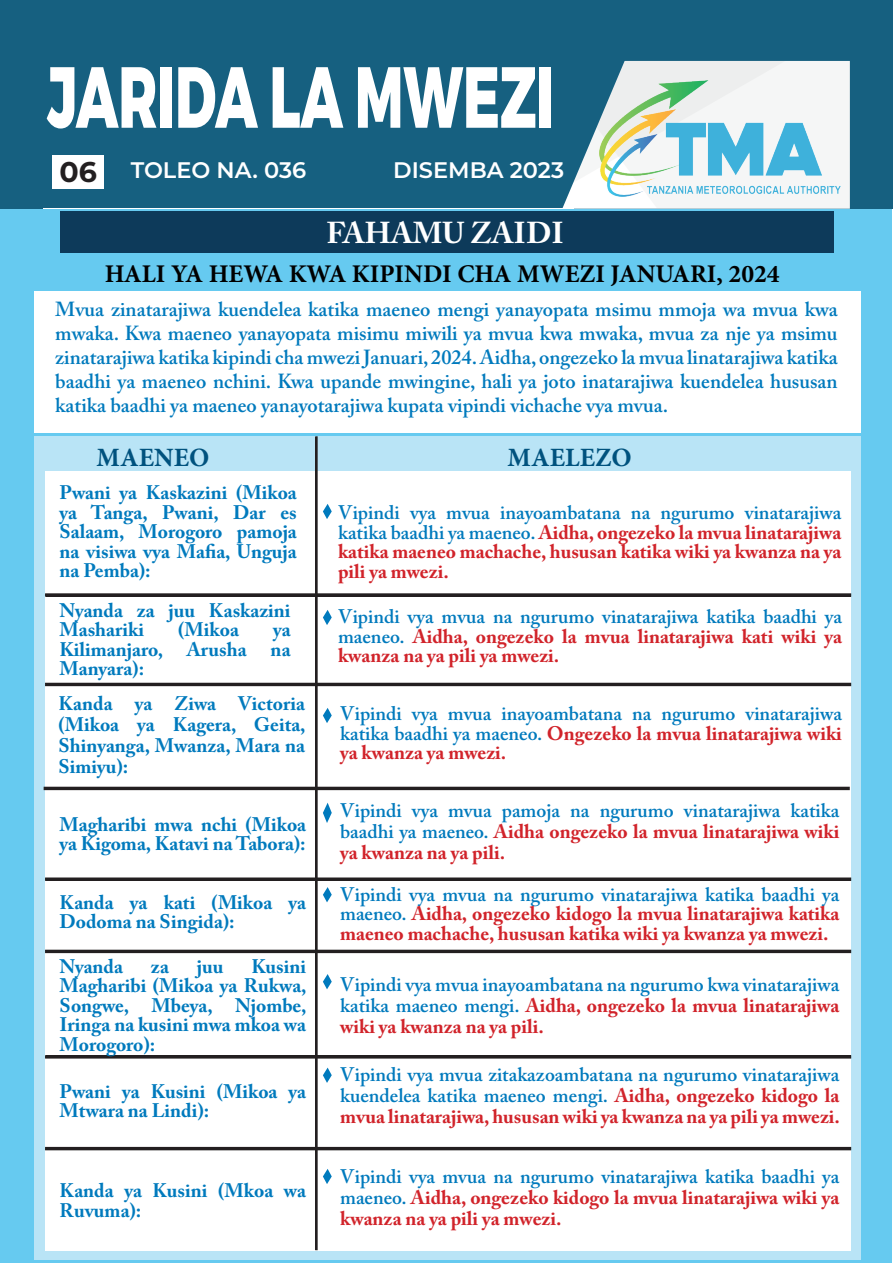
<style>
.page{position:relative;width:893px;height:1263px;background:#fff}
.page>*{position:absolute;margin:0;border:0;box-sizing:border-box;transform-origin:0 0}
.t1{font:800 86.4px "Montserrat";color:#fff;scale:.63 1}
.t2{font:700 30px "Adobe Caslon Pro";color:#fff}
.t3{font:700 28.5px "Montserrat";color:#231f20}
.t4{font:700 26.4px "Minion Pro";color:#00527e}
.t5{font:700 25.5px "Minion Pro";color:#000}
.t6{font:600 22.5px "Montserrat";color:#fff}
.t7{font:600 20.25px/24px "Adobe Caslon Pro";color:#007abd;text-align:justify}
.t8{font:700 19.5px/19.5px "Adobe Caslon Pro";color:#d1232a;text-align:justify}
.t9{font:600 19.5px/21px "Adobe Caslon Pro";color:#007abd;text-align:justify}
.t10{font:700 19.5px/19.5px "Adobe Caslon Pro";color:#007abd}
.s1{font-weight:600;color:#007abd}
.s2{font-weight:700;color:#d1232a}
</style>
<div class="page">
<div style="left:0;top:183px;width:892px;height:1080px;background:#66caf0"></div>
<div style="left:0;top:0;width:893px;height:209px;background:#166080"></div>
<svg style="left:562px;top:60px;width:288px;height:149px;background:#bad6db"></svg>
<hr style="left:43px;top:208px;width:531px;height:1px;background:#fff">
<div style="left:52px;top:156px;width:51px;height:33px;background:#fff"></div>
<div style="left:60px;top:211px;width:773px;height:42px;background:#0d3a5a"></div>
<div style="left:35px;top:436px;width:826px;height:824px;background:#b9e4f6"></div>
<div style="left:45px;top:471px;width:806px;height:779px;background:#fff"></div>
<div style="left:44px;top:787px;width:806px;height:3px;border:1px solid #231f20"></div>
<div style="left:45px;top:1147px;width:806px;height:3px;border:1px solid #231f20"></div>
<div style="left:45px;top:1055px;width:806px;height:3px;border:1px solid #231f20"></div>
<div style="left:45px;top:877px;width:806px;height:4px;border:1px solid #231f20"></div>
<div style="left:45px;top:950px;width:806px;height:3px;border:1px solid #231f20"></div>
<div style="left:45px;top:683px;width:806px;height:3px;border:1px solid #231f20"></div>
<div style="left:45px;top:593px;width:806px;height:4px;border:1px solid #231f20"></div>
<div style="left:315px;top:436px;width:3px;height:814px;border:1px solid #231f20"></div>
<svg style="left:323px;top:504px;width:9px;height:15px"></svg>
<svg style="left:323px;top:610px;width:9px;height:15px"></svg>
<svg style="left:323px;top:708px;width:9px;height:15px"></svg>
<svg style="left:323px;top:887px;width:9px;height:15px"></svg>
<svg style="left:323px;top:974px;width:9px;height:15px"></svg>
<svg style="left:323px;top:803px;width:9px;height:20px"></svg>
<svg style="left:323px;top:1169px;width:9px;height:15px"></svg>
<svg style="left:323px;top:1067px;width:9px;height:16px"></svg>
<div style="left:34px;top:291px;width:826px;height:142px;background:#fff"></div>
<p class="t1" style="left:47px;top:43px;width:806px">JARIDA LA MWEZI</p>
<p class="t3" style="left:60px;top:151px;width:39px">06</p>
<p class="t6" style="left:131px;top:154px;width:177px">TOLEO NA. 036</p>
<p class="t6" style="left:393px;top:154px;width:172px">DISEMBA 2023</p>
<p class="t2" style="left:326px;top:215px;width:239px">FAHAMU ZAIDI</p>
<p class="t5" style="left:105px;top:256px;width:676px">HALI YA HEWA KWA KIPINDI CHA MWEZI JANUARI, 2024</p>
<p class="t7" style="left:55px;top:297px;width:784px">Mvua zinatarajiwa kuendelea katika maeneo mengi yanayopata msimu mmoja wa mvua kwa mwaka. Kwa maeneo yanayopata misimu miwili ya mvua kwa mwaka, mvua za nje ya msimu zinatarajiwa katika kipindi cha mwezi Januari, 2024. Aidha, ongezeko la mvua linatarajiwa katika baadhi ya maeneo nchini. Kwa upande mwingine, hali ya joto inatarajiwa kuendelea hususan katika baadhi ya maeneo yanayotarajiwa kupata vipindi vichache vya mvua.</p>
<p class="t4" style="left:97px;top:439px;width:114px">MAENEO</p>
<p class="t4" style="left:508px;top:439px;width:126px">MAELEZO</p>
<p class="t10" style="left:60px;top:483px;width:239px;text-align:justify">Pwani ya Kaskazini (Mikoa ya Tanga, Pwani, Dar es Salaam, Morogoro pamoja na visiwa vya Mafia, Unguja na Pemba):</p>
<p class="t10" style="left:60px;top:600px;width:233px">Nyanda za juu Kaskazini<br>Mashariki</p>
<p class="t10" style="left:178px;top:620px;width:62px">(Mikoa</p>
<p class="t10" style="left:60px;top:620px;width:233px;text-align:justify;text-indent:214px">ya Kilimanjaro, Arusha na Manyara):</p>
<p class="t10" style="left:58px;top:693px;width:249px;line-height:21px;text-align:justify">Kanda ya Ziwa Victoria (Mikoa ya Kagera, Geita, Shinyanga, Mwanza, Mara na Simiyu):</p>
<p class="t10" style="left:60px;top:814px;width:248px">Magharibi mwa nchi (Mikoa ya Kigoma, Katavi na Tabora):</p>
<p class="t10" style="left:60px;top:892px;width:248px">Kanda ya kati (Mikoa ya<br>Dodoma na Singida):</p>
<p class="t10" style="left:60px;top:956px;width:65px">Nyanda</p>
<p class="t10" style="left:151px;top:956px;width:20px">za</p>
<p class="t10" style="left:197px;top:956px;width:28px">juu</p>
<p class="t10" style="left:60px;top:956px;width:249px;text-align:justify;text-indent:192px">Kusini Magharibi (Mikoa ya Rukwa, Songwe, Mbeya, Njombe, Iringa na kusini mwa mkoa wa Morogoro):</p>
<p class="t10" style="left:60px;top:1081px;width:248px">Pwani ya Kusini (Mikoa ya<br>Mtwara na Lindi):</p>
<p class="t10" style="left:60px;top:1180px;width:248px">Kanda ya Kusini (Mkoa wa<br>Ruvuma):</p>
<p class="t8" style="left:338px;top:503px;width:505px"><span class="s1">Vipindi vya mvua inayoambatana na ngurumo vinatarajiwa katika baadhi ya maeneo.</span> Aidha, ongezeko la mvua linatarajiwa katika maeneo machache, hususan katika wiki ya kwanza na ya pili ya mwezi.</p>
<p class="t8" style="left:338px;top:607px;width:505px"><span class="s1">Vipindi vya mvua na ngurumo vinatarajiwa katika baadhi ya maeneo.</span> Aidha, ongezeko la mvua linatarajiwa kati wiki ya kwanza na ya pili ya mwezi.</p>
<p class="t9" style="left:340px;top:704px;width:503px;line-height:19.5px">Vipindi vya mvua inayoambatana na ngurumo vinatarajiwa katika baadhi ya maeneo. <span class="s2">Ongezeko la mvua linatarajiwa wiki ya kwanza ya mwezi.</span></p>
<p class="t9" style="left:340px;top:800px;width:501px">Vipindi vya mvua pamoja na ngurumo vinatarajiwa katika baadhi ya maeneo. <span class="s2">Aidha ongezeko la mvua linatarajiwa wiki ya kwanza na ya pili.</span></p>
<p class="t8" style="left:340px;top:884px;width:501px"><span class="s1">Vipindi vya mvua na ngurumo vinatarajiwa katika baadhi ya maeneo.</span> Aidha, ongezeko kidogo la mvua linatarajiwa katika maeneo machache, hususan katika wiki ya kwanza ya mwezi.</p>
<p class="t9" style="left:340px;top:973px;width:501px">Vipindi vya mvua inayoambatana na ngurumo kwa vinatarajiwa katika maeneo mengi. <span class="s2">Aidha, ongezeko la mvua linatarajiwa wiki ya kwanza na ya pili.</span></p>
<p class="t9" style="left:340px;top:1064px;width:501px">Vipindi vya mvua zitakazoambatana na ngurumo vinatarajiwa kuendelea katika maeneo mengi. <span class="s2">Aidha, ongezeko kidogo la mvua linatarajiwa, hususan wiki ya kwanza na ya pili ya mwezi.</span></p>
<p class="t8" style="left:340px;top:1166px;width:501px;line-height:21px"><span class="s1">Vipindi vya mvua na ngurumo vinatarajiwa katika baadhi ya maeneo.</span> Aidha, ongezeko kidogo la mvua linatarajiwa wiki ya kwanza na ya pili ya mwezi.</p>
</div>
